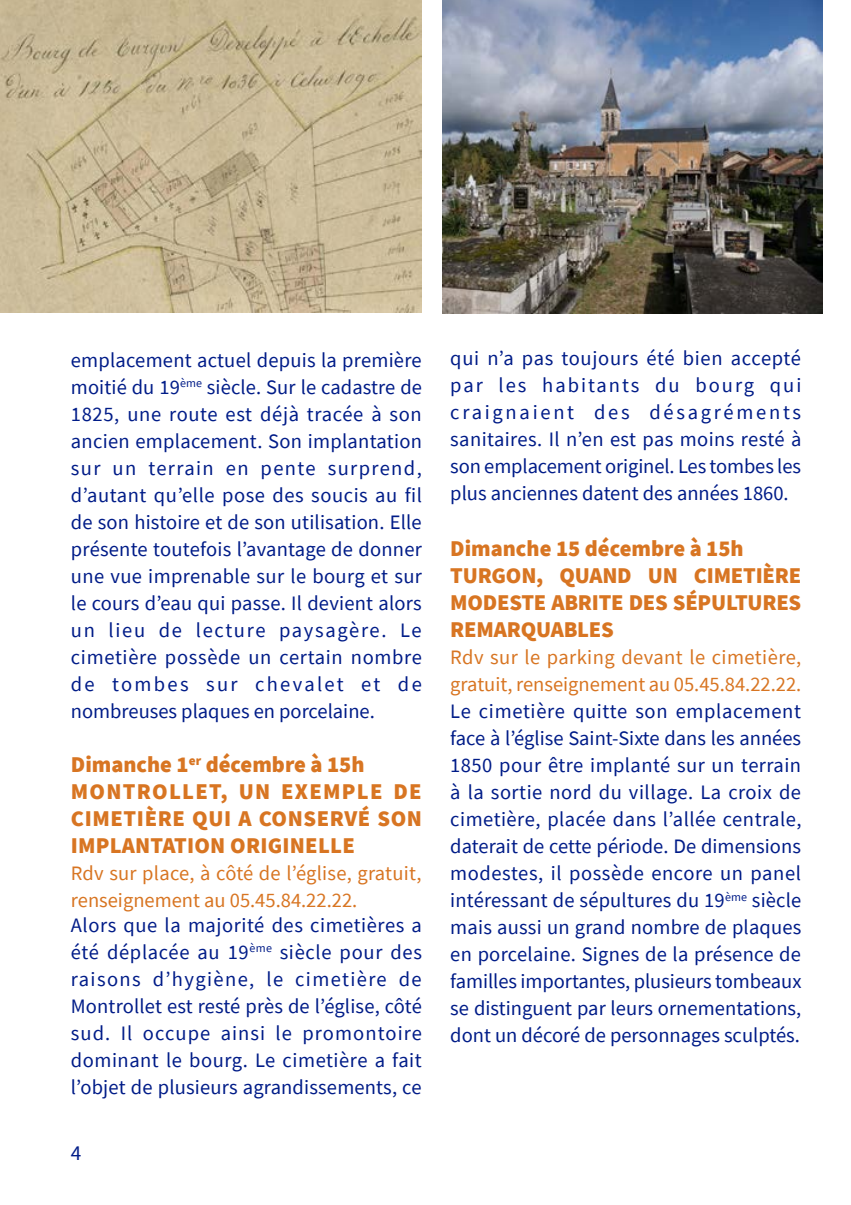
<style>
.page{position:relative;width:851px;height:1205px;background:#fff}
.page>*{position:absolute;margin:0;border:0;box-sizing:border-box;transform-origin:0 0}
.TEXTE_COURANT{font:900 22.5px "Source Sans Pro";letter-spacing:.01em;color:#d87522}
.SOUS_TITRE{font:900 22.5px/27px "Source Sans Pro";letter-spacing:-.01em;color:#d87522}
.TEXTE_COURANT-2{font:900 22.5px "Source Sans Pro";letter-spacing:.055em;color:#d87522}
.t1{font:21.25px "Source Sans Pro";color:#001c88}
.TEXTE_COURANT-3{font:20.5px/27px "Source Sans Pro";letter-spacing:.015em;color:#001c88;text-align:justify}
.TEXTE_COURANT-4{font:20.5px "Source Sans Pro";letter-spacing:.035em;color:#001c88}
.TEXTE_COURANT-5{font:20.5px "Source Sans Pro";color:#d87522}
.TEXTE_COURANT-6{font:20.5px/27px "Source Sans Pro";letter-spacing:-.005em;color:#001c88}
.TEXTE_COURANT-7{font:20.5px "Source Sans Pro";letter-spacing:.065em;color:#001c88}
.TEXTE_COURANT-8{font:20.5px/27px "Source Sans Pro";letter-spacing:.125em;color:#001c88}
.TEXTE_COURANT-9{font:20.5px "Source Sans Pro";letter-spacing:.02em;color:#d87522}
.TEXTE_COURANT-10{font:20.5px "Source Sans Pro";letter-spacing:.055em;color:#001c88}
.TEXTE_COURANT-11{font:20.5px "Source Sans Pro";letter-spacing:.08em;color:#001c88}
.TEXTE_COURANT-12{font:20.5px "Source Sans Pro";letter-spacing:.115em;color:#001c88}
</style>
<div class="page">
<img style="left:0;top:0;width:422px;height:312px">
<img style="left:442px;top:0;width:380px;height:313px">
<p class="TEXTE_COURANT-3" style="left:71px;top:347px;width:352px">emplacement actuel depuis la première</p>
<p class="TEXTE_COURANT-3" style="left:71px;top:374px;width:352px">moitié du 19<sup>ème</sup> siècle. Sur le cadastre de</p>
<p class="TEXTE_COURANT-3" style="left:71px;top:401px;width:352px">1825, une route est déjà tracée à son</p>
<p class="TEXTE_COURANT-3" style="left:71px;top:428px;width:352px">ancien emplacement. Son implantation</p>
<p class="TEXTE_COURANT-7" style="left:71px;top:455px;width:352px">sur un terrain en pente surprend,</p>
<p class="TEXTE_COURANT-3" style="left:71px;top:482px;width:353px">d’autant qu’elle pose des soucis au fil</p>
<p class="TEXTE_COURANT-3" style="left:71px;top:509px;width:352px">de son histoire et de son utilisation. Elle</p>
<p class="TEXTE_COURANT-3" style="left:71px;top:536px;width:352px">présente toutefois l’avantage de donner</p>
<p class="TEXTE_COURANT-3" style="left:71px;top:563px;width:352px">une vue imprenable sur le bourg et sur</p>
<p class="TEXTE_COURANT-3" style="left:71px;top:590px;width:352px">le cours d’eau qui passe. Il devient alors</p>
<p class="TEXTE_COURANT-11" style="left:71px;top:617px;width:352px">un lieu de lecture paysagère. Le</p>
<p class="TEXTE_COURANT-4" style="left:71px;top:644px;width:352px">cimetière possède un certain nombre</p>
<p class="TEXTE_COURANT-12" style="left:71px;top:671px;width:352px">de tombes sur chevalet et de</p>
<p class="TEXTE_COURANT-3" style="left:71px;top:698px;width:305px">nombreuses plaques en porcelaine.</p>
<p class="TEXTE_COURANT" style="left:71px;top:749px;width:295px">Dimanche 1<sup>er</sup> décembre à 15h</p>
<p class="TEXTE_COURANT-2" style="left:71px;top:776px;width:352px">MONTROLLET, UN EXEMPLE DE</p>
<p class="TEXTE_COURANT" style="left:71px;top:803px;width:352px">CIMETIÈRE QUI A CONSERVÉ SON</p>
<p class="TEXTE_COURANT" style="left:71px;top:830px;width:285px">IMPLANTATION ORIGINELLE</p>
<p class="TEXTE_COURANT-5" style="left:71px;top:860px;width:352px">Rdv sur place, à côté de l’église, gratuit,</p>
<p class="TEXTE_COURANT-5" style="left:71px;top:887px;width:288px">renseignement au 05.45.84.22.22.</p>
<p class="TEXTE_COURANT-3" style="left:71px;top:911px;width:352px">Alors que la majorité des cimetières a</p>
<p class="TEXTE_COURANT-4" style="left:71px;top:939px;width:352px">été déplacée au 19<sup>ème</sup> siècle pour des</p>
<p class="TEXTE_COURANT-7" style="left:71px;top:966px;width:352px">raisons d’hygiène, le cimetière de</p>
<p class="TEXTE_COURANT-3" style="left:71px;top:992px;width:352px">Montrollet est resté près de l’église, côté</p>
<p class="TEXTE_COURANT-10" style="left:71px;top:1020px;width:352px">sud. Il occupe ainsi le promontoire</p>
<p class="TEXTE_COURANT-3" style="left:71px;top:1046px;width:352px">dominant le bourg. Le cimetière a fait</p>
<p class="TEXTE_COURANT-3" style="left:71px;top:1073px;width:352px">l’objet de plusieurs agrandissements, ce</p>
<p class="t1" style="left:71px;top:1139px;width:12px">4</p>
<p class="TEXTE_COURANT-4" style="left:450px;top:345px;width:352px">qui n’a pas toujours été bien accepté</p>
<p class="TEXTE_COURANT-8" style="left:450px;top:371px;width:352px">par les habitants du bourg qui craignaient des désagréments</p>
<p class="TEXTE_COURANT-3" style="left:450px;top:425px;width:352px">sanitaires. Il n’en est pas moins resté à</p>
<p class="TEXTE_COURANT-6" style="left:450px;top:452px;width:352px">son emplacement originel. Les tombes les plus anciennes datent des années 1860.</p>
<p class="TEXTE_COURANT" style="left:450px;top:533px;width:295px">Dimanche 15 décembre à 15h</p>
<p class="SOUS_TITRE" style="left:450px;top:562px;width:352px">TURGON, QUAND UN CIMETIÈRE</p>
<p class="SOUS_TITRE" style="left:450px;top:589px;width:352px">MODESTE ABRITE DES SÉPULTURES<br>REMARQUABLES</p>
<p class="TEXTE_COURANT-9" style="left:450px;top:644px;width:352px">Rdv sur le parking devant le cimetière,</p>
<p class="TEXTE_COURANT-5" style="left:450px;top:671px;width:352px">gratuit, renseignement au 05.45.84.22.22.</p>
<p class="TEXTE_COURANT-4" style="left:450px;top:698px;width:352px">Le cimetière quitte son emplacement</p>
<p class="TEXTE_COURANT-3" style="left:450px;top:725px;width:352px">face à l’église Saint-Sixte dans les années 1850 pour être implanté sur un terrain à la sortie nord du village. La croix de cimetière, placée dans l’allée centrale, daterait de cette période. De dimensions modestes, il possède encore un panel intéressant de sépultures du 19<sup>ème</sup> siècle mais aussi un grand nombre de plaques en porcelaine. Signes de la présence de</p>
<p class="TEXTE_COURANT-3" style="left:450px;top:968px;width:352px">familles importantes, plusieurs tombeaux se distinguent par leurs ornementations, dont un décoré de personnages sculptés.</p>
</div>
